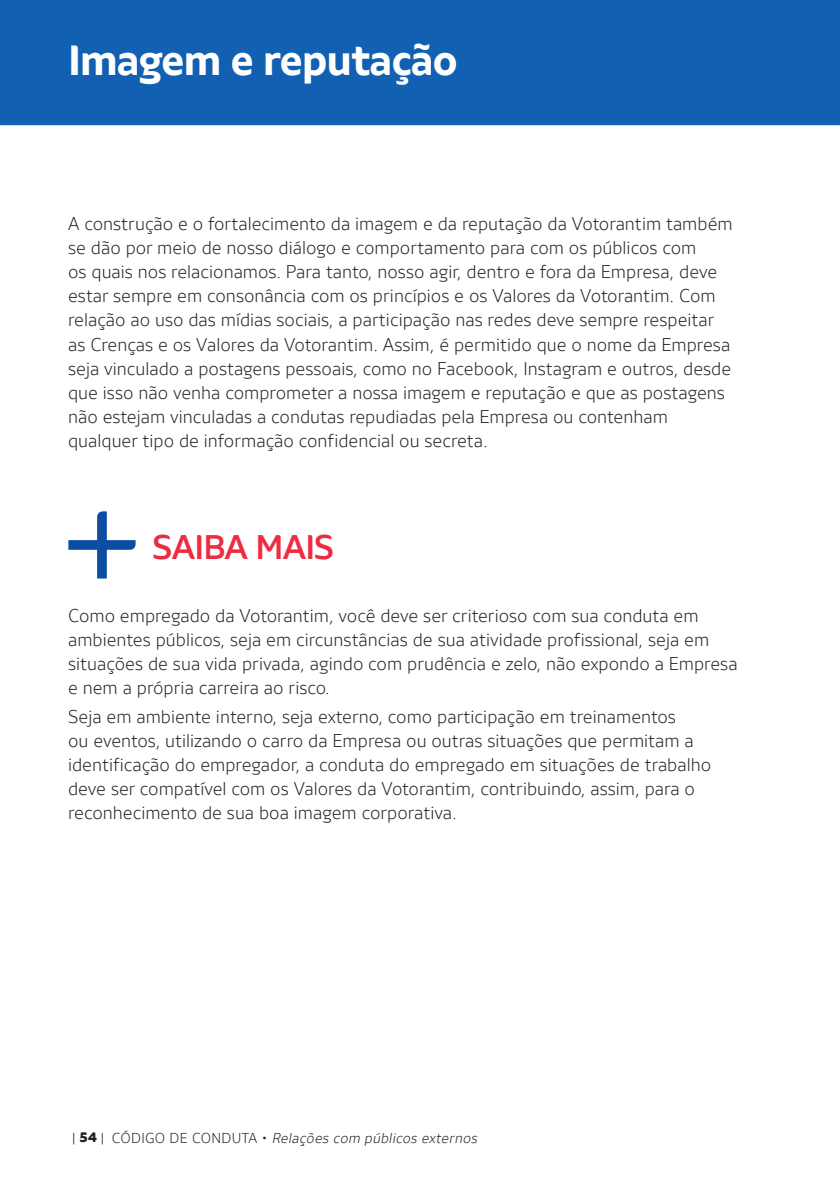
<style>
.page{position:relative;width:840px;height:1191px;background:#fff}
.page>*{position:absolute;margin:0;border:0;box-sizing:border-box;transform-origin:0 0}
.t1{font:700 42px "Votorantim Sans";letter-spacing:-.03em;color:#fff}
.t2{font:500 34px "Votorantim Sans";letter-spacing:-.025em;color:#ed2c41}
.t3{font:300 18px/24px "Votorantim Sans";color:#231f20}
.t4{font:italic 300 14px "Votorantim Sans";color:#231f20}
.s1{font-style:normal}
.s2{font-weight:900;font-style:normal}
</style>
<div class="page">
<div style="left:0;top:0;width:839px;height:125px;background:#1260b1"></div>
<svg style="left:68px;top:511px;width:67px;height:67px"></svg>
<h1 class="t1" style="left:68px;top:35px;width:391px">Imagem e reputação</h1>
<p class="t3" style="left:68px;top:212px;width:665px">A construção e o fortalecimento da imagem e da reputação da Votorantim também se dão por meio de nosso diálogo e comportamento para com os públicos com<br>os quais nos relacionamos. Para tanto, nosso agir, dentro e fora da Empresa, deve estar sempre em consonância com os princípios e os Valores da Votorantim. Com relação ao uso das mídias sociais, a participação nas redes deve sempre respeitar as Crenças e os Valores da Votorantim. Assim, é permitido que o nome da Empresa seja vinculado a postagens pessoais, como no Facebook, Instagram e outros, desde que isso não venha comprometer a nossa imagem e reputação e que as postagens não estejam vinculadas a condutas repudiadas pela Empresa ou contenham qualquer tipo de informação confidencial ou secreta.</p>
<h2 class="t2" style="left:152px;top:527px;width:183px">SAIBA MAI S</h2>
<p class="t3" style="left:68px;top:603px;width:670px">Como empregado da Votorantim, você deve ser criterioso com sua conduta em ambientes públicos, seja em circunstâncias de sua atividade profissional, seja em situações de sua vida privada, agindo com prudência e zelo, não expondo a Empresa e nem a própria carreira ao risco.</p>
<p class="t3" style="left:68px;top:705px;width:644px">Seja em ambiente interno, seja externo, como participação em treinamentos<br>ou eventos, utilizando o carro da Empresa ou outras situações que permitam a identificação do empregador, a conduta do empregado em situações de trabalho deve ser compatível com os Valores da Votorantim, contribuindo, assim, para o reconhecimento de sua boa imagem corporativa.</p>
<p class="t4" style="left:72px;top:1130px;width:409px"><span class="s1">|</span> <span class="s2">54</span> <span class="s1">| c ó d i g o d e c o n d u ta •</span> Relações com públicos externos</p>
</div>
